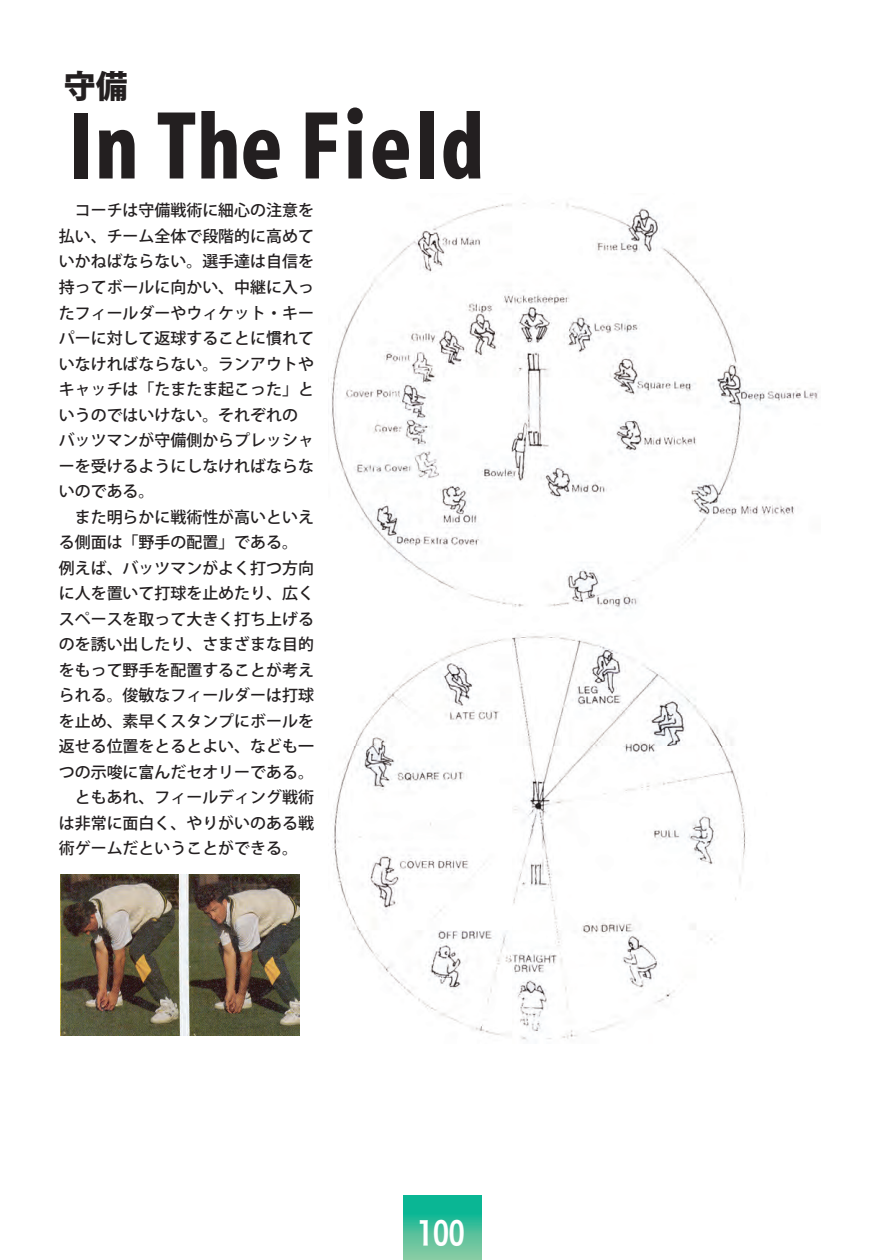
<style>
.page{position:relative;width:888px;height:1260px;background:#fff}
.page>*{position:absolute;margin:0;border:0;box-sizing:border-box;transform-origin:0 0}
.t1{font:800 85.05px "Koz Go Std";letter-spacing:-.08em;color:#231f20}
.t2{font:31.95px "Hira Kaku Pro W6";color:#fff}
.t3{font:800 31.95px "Koz Go Std";color:#231f20}
.t4{font:500 15.9px "Koz Go Pro";color:#231f20}
</style>
<div class="page">
<svg style="left:404px;top:1195px;width:78px;height:65px;background:#3fbe9a"></svg>
<img style="left:328px;top:203px;width:491px;height:838px">
<img style="left:60px;top:874px;width:240px;height:161px">
<p class="t3" style="left:64px;top:65px;width:65px">守備</p>
<p class="t1" style="left:60px;top:92px;width:425px">In The Field</p>
<p class="t4" style="left:75px;top:200px;width:241px">コーチは守備戦術に細心の注意を</p>
<p class="t4" style="left:59px;top:226px;width:257px">払い、チーム全体で段階的に高めて</p>
<p class="t4" style="left:59px;top:251px;width:257px">いかねばならない。選手達は自信を</p>
<p class="t4" style="left:59px;top:277px;width:257px">持ってボールに向かい、中継に入っ</p>
<p class="t4" style="left:59px;top:302px;width:257px">たフィールダーやウィケット・キー</p>
<p class="t4" style="left:59px;top:328px;width:257px">パーに対して返球することに慣れて</p>
<p class="t4" style="left:59px;top:354px;width:257px">いなければならない。ランアウトや</p>
<p class="t4" style="left:59px;top:379px;width:257px">キャッチは「たまたま起こった」と</p>
<p class="t4" style="left:59px;top:405px;width:241px">いうのではいけない。それぞれの</p>
<p class="t4" style="left:59px;top:430px;width:257px">バッツマンが守備側からプレッシャ</p>
<p class="t4" style="left:59px;top:456px;width:257px">ーを受けるようにしなければならな</p>
<p class="t4" style="left:59px;top:481px;width:97px">いのである。</p>
<p class="t4" style="left:75px;top:507px;width:241px">また明らかに戦術性が高いといえ</p>
<p class="t4" style="left:59px;top:532px;width:241px">る側面は「野手の配置」である。</p>
<p class="t4" style="left:59px;top:558px;width:257px">例えば、バッツマンがよく打つ方向</p>
<p class="t4" style="left:59px;top:583px;width:257px">に人を置いて打球を止めたり、広く</p>
<p class="t4" style="left:59px;top:609px;width:257px">スペースを取って大きく打ち上げる</p>
<p class="t4" style="left:59px;top:634px;width:257px">のを誘い出したり、さまざまな目的</p>
<p class="t4" style="left:59px;top:660px;width:257px">をもって野手を配置することが考え</p>
<p class="t4" style="left:59px;top:685px;width:257px">られる。俊敏なフィールダーは打球</p>
<p class="t4" style="left:59px;top:711px;width:257px">を止め、素早くスタンプにボールを</p>
<p class="t4" style="left:59px;top:736px;width:257px">返せる位置をとるとよい、なども一</p>
<p class="t4" style="left:59px;top:762px;width:257px">つの示唆に富んだセオリーである。</p>
<p class="t4" style="left:75px;top:787px;width:241px">ともあれ、フィールディング戦術</p>
<p class="t4" style="left:59px;top:813px;width:257px">は非常に面白く、やりがいのある戦</p>
<p class="t4" style="left:59px;top:838px;width:241px">術ゲームだということができる。</p>
<p class="t2" style="left:417px;top:1204px;width:49px">100</p>
</div>
